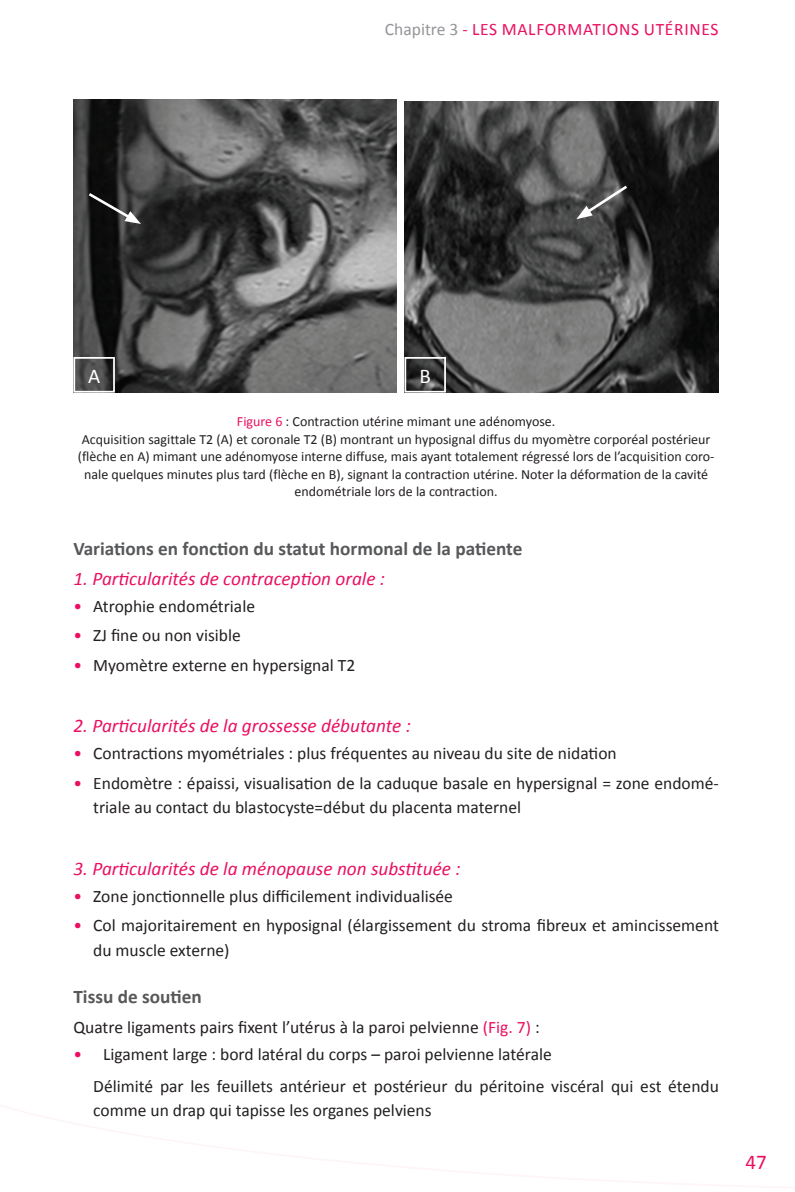
<style>
.page{position:relative;width:795px;height:1192px;background:#fff}
.page>*{position:absolute;margin:0;border:0;box-sizing:border-box;transform-origin:0 0}
.t1{font:21px "Calibri";color:#ea1061}
.t2{font:21px "Calibri";color:#fff}
.t3{font:italic 19.25px "Calibri";color:#ea1061}
.t4{font:700 19.25px "Calibri";color:#57585a}
.t5{font:17.5px/24.5px "Calibri";color:#231f20}
.t6{font:17.5px "Calibri";letter-spacing:.04em;color:#ea1061}
.t7{font:14px/17.5px "Calibri";color:#231f20;text-align:center}
.s1{color:#939598}
.s2{color:#ea1061}
</style>
<div class="page">
<img style="left:73px;top:100px;width:323px;height:292px">
<img style="left:404px;top:102px;width:314px;height:290px">
<div style="left:73px;top:357px;width:42px;height:35px;border:2px solid #fff"></div>
<div style="left:404px;top:357px;width:41px;height:35px;border:2px solid #fff"></div>
<svg style="left:86px;top:190px;width:55px;height:34px;background:#3d3e3e"></svg>
<svg style="left:576px;top:183px;width:53px;height:36px;background:#5c5c5c"></svg>
<p class="t6" style="left:385px;top:18px;width:335px"><span class="s1">Chapitre 3</span> - lES MALFORMATIONS UTÉRINES</p>
<p class="t2" style="left:88px;top:362px;width:12px">a</p>
<p class="t2" style="left:419px;top:362px;width:13px">B</p>
<p class="t7" style="left:78px;top:413px;width:638px"><span class="s2">Figure 6</span> : Contraction utérine mimant une adénomyose.<br>Acquisition sagittale T2 (A) et coronale T2 (B) montrant un hyposignal diffus du myomètre corporéal postérieur (flèche en A) mimant une adénomyose interne diffuse, mais ayant totalement régressé lors de l’acquisition coro&shy;nale quelques minutes plus tard (flèche en B), signant la contraction utérine. Noter la déformation de la cavité endométriale lors de la contraction.</p>
<p class="t4" style="left:73px;top:536px;width:450px">Variations en fonction du statut hormonal de la patiente</p>
<p class="t3" style="left:73px;top:565px;width:313px">1. Particularités de contraception orale :</p>
<p class="t5" style="left:73px;top:594px;width:183px"><span class="s2">•</span> Atrophie endométriale</p>
<p class="t5" style="left:73px;top:623px;width:169px"><span class="s2">•</span> ZJ fine ou non visible</p>
<p class="t5" style="left:73px;top:652px;width:283px"><span class="s2">•</span> Myomètre externe en hypersignal T2</p>
<p class="t3" style="left:73px;top:712px;width:339px">2. Particularités de la grossesse débutante :</p>
<p class="t5" style="left:73px;top:741px;width:544px"><span class="s2">•</span> Contractions myométriales : plus fréquentes au niveau du site de nidation</p>
<p class="t5" style="left:93px;top:770px;width:627px;text-indent:-20px"><span class="s2">•</span> Endomètre : épaissi, visualisation de la caduque basale en hypersignal = zone endomé&shy;triale au contact du blastocyste=début du placenta maternel</p>
<p class="t3" style="left:73px;top:855px;width:388px">3. Particularités de la ménopause non substituée :</p>
<p class="t5" style="left:73px;top:883px;width:381px"><span class="s2">•</span> Zone jonctionnelle plus difficilement individualisée</p>
<p class="t5" style="left:93px;top:913px;width:627px;text-indent:-20px"><span class="s2">•</span> Col majoritairement en hyposignal (élargissement du stroma fibreux et amincissement du muscle externe)</p>
<p class="t4" style="left:73px;top:984px;width:130px">Tissu de soutien</p>
<p class="t5" style="left:73px;top:1014px;width:467px">Quatre ligaments pairs fixent l’utérus à la paroi pelvienne <span class="s2">(Fig. 7)</span> :</p>
<p class="t5" style="left:93px;top:1037px;width:626px;line-height:31.8px;text-indent:-20px"><span class="s2">•</span> Ligament large : bord latéral du corps – paroi pelvienne latérale<br>Délimité par les feuillets antérieur et postérieur du péritoine viscéral qui est étendu</p>
<p class="t5" style="left:93px;top:1097px;width:340px">comme un drap qui tapisse les organes pelviens</p>
<p class="t1" style="left:745px;top:1148px;width:23px">47</p>
</div>
